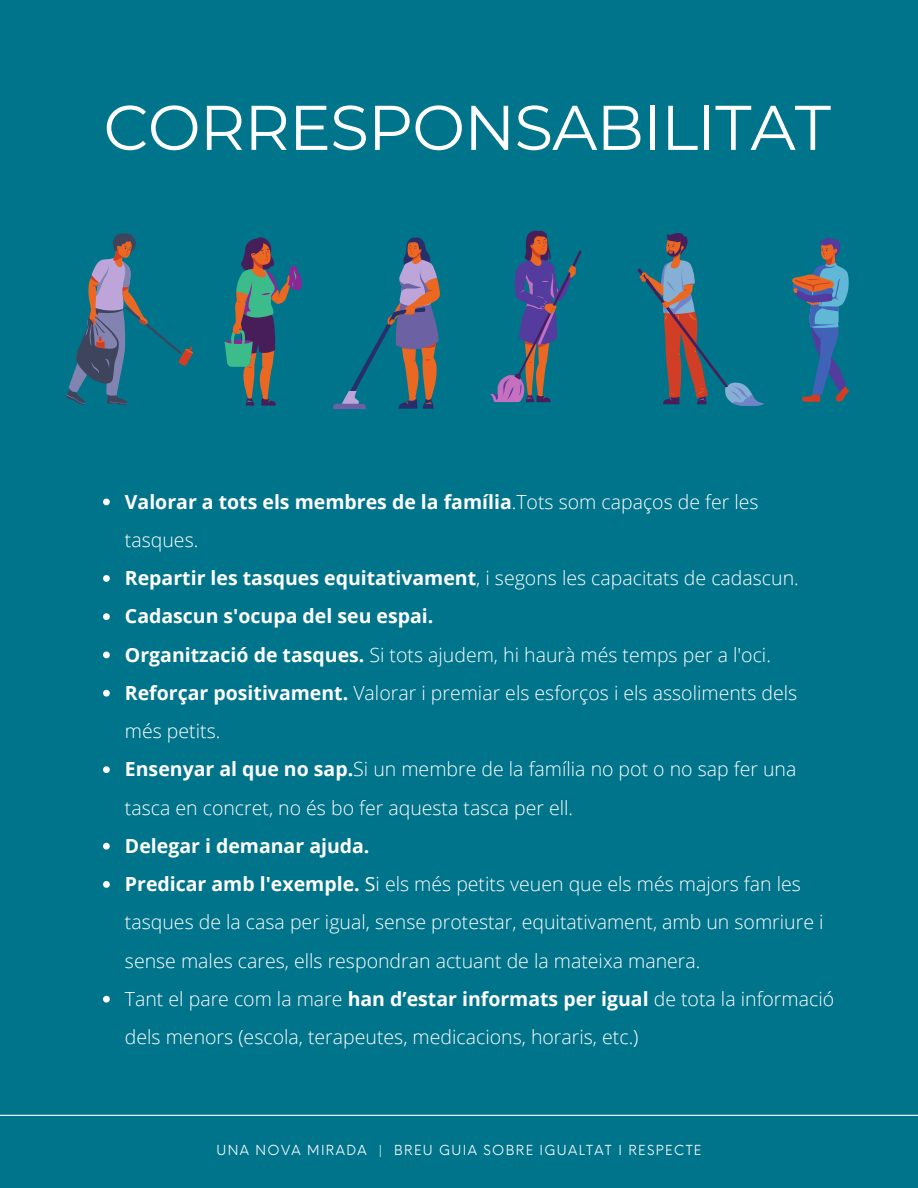
<style>
.page{position:relative;width:918px;height:1188px;background:#00748b}
.page>*{position:absolute;margin:0;border:0;box-sizing:border-box;transform-origin:0 0}
.t1{font:63px "Montserrat";letter-spacing:-.015em;color:#fff}
.t2{font:300 19.5px/38.2px "Open Sans";color:#fff}
.t3{font:700 19.5px/38.2px "Open Sans";color:#fff}
.t4{font:13.5px "Neue Einstellung";letter-spacing:.1em;color:#fff}
.s1{font-weight:300}
.s2{font-weight:700}
.s3{font-weight:400}
</style>
<div class="page">
<hr style="left:0;top:1115px;width:918px;height:1px;background:#fff">
<svg style="left:66px;top:233px;width:127px;height:172px"></svg>
<svg style="left:637px;top:233px;width:127px;height:173px"></svg>
<svg style="left:792px;top:237px;width:57px;height:165px"></svg>
<svg style="left:333px;top:237px;width:107px;height:172px"></svg>
<svg style="left:490px;top:230px;width:91px;height:172px"></svg>
<svg style="left:225px;top:237px;width:77px;height:169px"></svg>
<svg style="left:103px;top:499px;width:7px;height:6px"></svg>
<svg style="left:103px;top:575px;width:7px;height:7px"></svg>
<svg style="left:103px;top:613px;width:7px;height:7px"></svg>
<svg style="left:103px;top:652px;width:7px;height:6px"></svg>
<svg style="left:103px;top:690px;width:7px;height:7px"></svg>
<svg style="left:103px;top:766px;width:7px;height:7px"></svg>
<svg style="left:103px;top:843px;width:7px;height:7px"></svg>
<svg style="left:103px;top:881px;width:7px;height:7px"></svg>
<svg style="left:103px;top:996px;width:7px;height:7px"></svg>
<p class="t1" style="left:103px;top:89px;width:729px">CORRESPONSABILITAT</p>
<p class="t3" style="left:125px;top:482px;width:635px">Valorar a tots els membres de la família<span class="s1">.Tots som capaços de fer les tasques.</span></p>
<p class="t3" style="left:125px;top:558px;width:675px">Repartir les tasques equitativament<span class="s1">, i segons les capacitats de cadascun.</span></p>
<p class="t3" style="left:125px;top:597px;width:310px">Cadascun s'ocupa del seu espai.</p>
<p class="t2" style="left:125px;top:635px;width:648px"><span class="s2">Organització de tasques.</span> Si tots ajudem, hi haurà més temps per a l'oci.</p>
<p class="t2" style="left:125px;top:673px;width:674px"><span class="s2">Reforçar positivament.</span> Valorar i premiar els esforços i els assoliments dels més petits.</p>
<p class="t2" style="left:125px;top:750px;width:673px"><span class="s2">Ensenyar al que no sap.</span>Si un membre de la família no pot o no sap fer una tasca en concret, no és bo fer aquesta tasca per ell.</p>
<p class="t3" style="left:125px;top:826px;width:246px">Delegar i demanar ajuda.</p>
<p class="t2" style="left:125px;top:864px;width:700px"><span class="s2">Predicar amb l'exemple.</span> <span class="s3">S</span>i els més petits veuen que els més majors fan les tasques de la casa per igual, sense protestar, equitativament, amb un somriure i sense males cares, ells respondran actuant de la mateixa manera.</p>
<p class="t2" style="left:125px;top:979px;width:711px">Tant el pare com la mare <span class="s2">han d’estar informats per igual</span> de tota la informació dels menors (escola, terapeutes, medicacions, horaris, etc.)</p>
<p class="t4" style="left:217px;top:1138px;width:486px">UNA NOVA MIRADA | BREU GUIA SOBRE IGUALTAT I RESPECTE</p>
</div>
